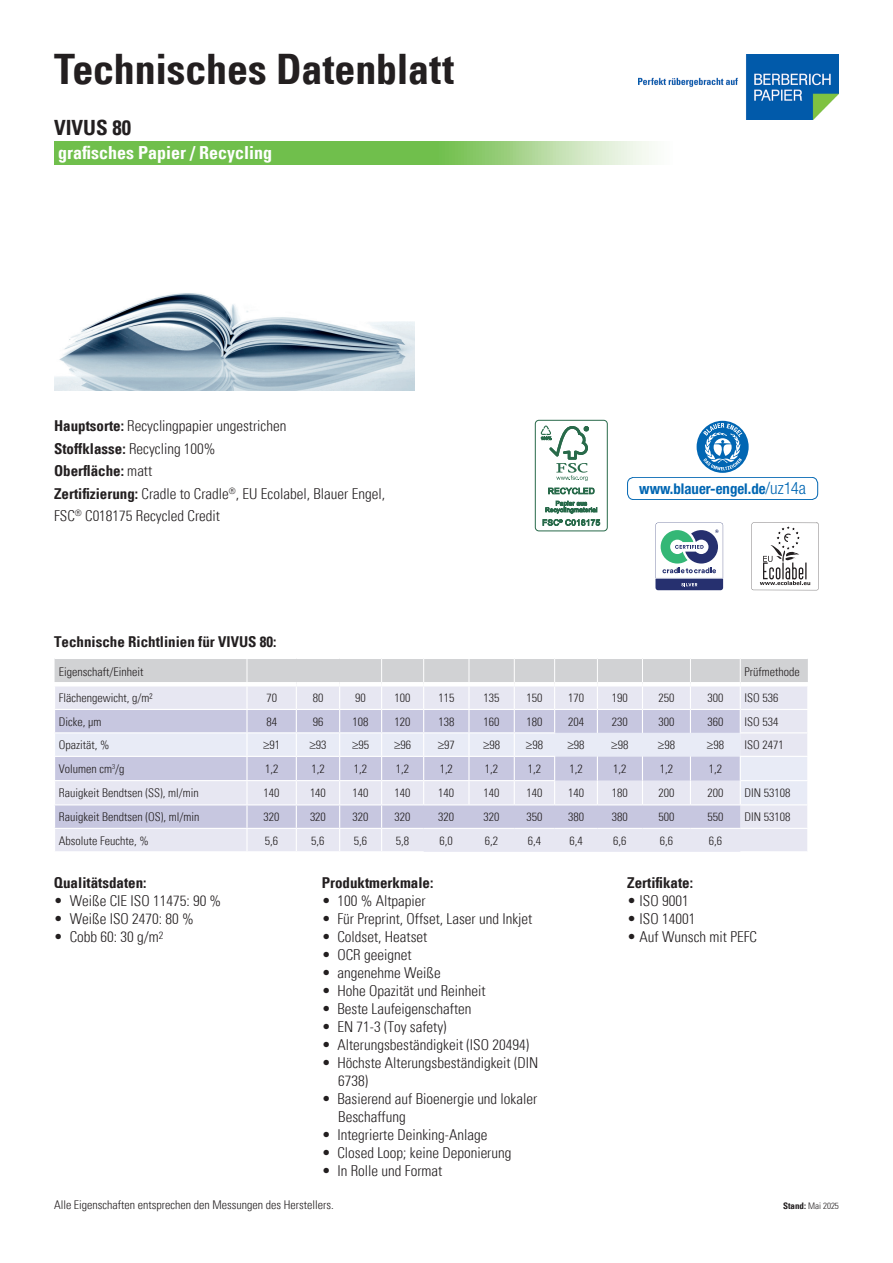
<style>
.page{position:relative;width:893px;height:1263px;background:#fff}
.page>*{position:absolute;margin:0;border:0;box-sizing:border-box;transform-origin:0 0}
.t1{font:700 condensed 42px "Univers";letter-spacing:-.005em;color:#231f20}
.t2{font:700 condensed 21px "Univers";color:#231f20}
.t3{font:700 condensed 18px "Univers";color:#fff}
.t4{font:300 condensed 15px/22.5px "Univers";color:#231f20}
.t5{font:700 condensed 15px "Univers";color:#231f20}
.t6{font:700 condensed 14.85px "Helvetica Neue";color:#0166b3}
.t7{font:300 condensed 12px "Univers";color:#231f20}
.t8{font:300 condensed 9px "Univers";color:#231f20}
.s1{font-weight:700}
.s2{font-weight:300;font-size:16.8px}
</style>
<div class="page">
<svg style="left:54px;top:141px;width:598px;height:24px;background:#89c96a"></svg>
<img style="left:638px;top:54px;width:201px;height:65px">
<svg style="left:54px;top:659px;width:754px;height:192px;background:#dbdce9"></svg>
<hr style="left:296px;top:804px;width:44px;height:1px;background:#fff">
<hr style="left:296px;top:828px;width:44px;height:1px;background:#fff">
<hr style="left:340px;top:804px;width:42px;height:1px;background:#fff">
<hr style="left:340px;top:828px;width:42px;height:1px;background:#fff">
<hr style="left:382px;top:804px;width:42px;height:1px;background:#fff">
<hr style="left:382px;top:828px;width:42px;height:1px;background:#fff">
<hr style="left:424px;top:804px;width:45px;height:1px;background:#fff">
<hr style="left:469px;top:804px;width:45px;height:1px;background:#fff">
<hr style="left:424px;top:828px;width:45px;height:1px;background:#fff">
<hr style="left:469px;top:828px;width:45px;height:1px;background:#fff">
<hr style="left:514px;top:804px;width:41px;height:1px;background:#fff">
<hr style="left:514px;top:828px;width:41px;height:1px;background:#fff">
<hr style="left:555px;top:804px;width:42px;height:1px;background:#fff">
<hr style="left:597px;top:804px;width:45px;height:1px;background:#fff">
<hr style="left:555px;top:828px;width:42px;height:1px;background:#fff">
<hr style="left:597px;top:828px;width:45px;height:1px;background:#fff">
<hr style="left:642px;top:804px;width:48px;height:1px;background:#fff">
<hr style="left:690px;top:804px;width:50px;height:1px;background:#fff">
<hr style="left:642px;top:828px;width:48px;height:1px;background:#fff">
<hr style="left:690px;top:828px;width:50px;height:1px;background:#fff">
<svg style="left:752px;top:523px;width:67px;height:67px"></svg>
<img style="left:54px;top:293px;width:360px;height:97px">
<svg style="left:655px;top:523px;width:68px;height:67px"></svg>
<div style="left:627px;top:477px;width:191px;height:23px;border:1px solid #0166b3;border-radius:6px"></div>
<svg style="left:697px;top:421px;width:52px;height:52px"></svg>
<div style="left:535px;top:420px;width:73px;height:111px;border:1px solid #286a4a;border-radius:4px"></div>
<svg style="left:541px;top:425px;width:48px;height:56px"></svg>
<svg style="left:548px;top:488px;width:47px;height:6px"></svg>
<svg style="left:545px;top:501px;width:52px;height:12px"></svg>
<svg style="left:543px;top:519px;width:57px;height:7px"></svg>
<h1 class="t1" style="left:54px;top:51px;width:402px">Technisches Datenblatt</h1>
<h2 class="t2" style="left:54px;top:118px;width:79px">VIVUS 80</h2>
<p class="t3" style="left:58px;top:145px;width:215px">grafisches Papier / Recycling</p>
<p class="t4" style="left:54px;top:416px;width:332px"><span class="s1">Hauptsorte:</span> Recyclingpapier ungestrichen<br><span class="s1">Stoffklasse:</span> Recycling 100%<br><span class="s1">Oberfläche:</span> matt<br><span class="s1">Zertifizierung:</span> Cradle to Cradle<sup>®</sup>, EU Ecolabel, Blauer Engel, FSC<sup>®</sup> C018175 Recycled Credit</p>
<p class="t5" style="left:54px;top:635px;width:224px">Technische Richtlinien für VIVUS 80:</p>
<p class="t6" style="left:639px;top:480px;width:168px">www.blauer-engel.de<span class="s2">/uz14a</span></p>
<p class="t7" style="left:59px;top:666px;width:86px">Eigenschaft/Einheit</p>
<p class="t7" style="left:744px;top:666px;width:57px">Prüfmethode</p>
<p class="t7" style="left:59px;top:693px;width:95px">Flächengewicht, g/m²</p>
<p class="t7" style="left:266px;top:693px;width:12px">70</p>
<p class="t7" style="left:313px;top:693px;width:12px">80</p>
<p class="t7" style="left:355px;top:693px;width:12px">90</p>
<p class="t7" style="left:395px;top:693px;width:17px">100</p>
<p class="t7" style="left:438px;top:693px;width:17px">115</p>
<p class="t7" style="left:484px;top:693px;width:17px">135</p>
<p class="t7" style="left:526px;top:693px;width:17px">150</p>
<p class="t7" style="left:568px;top:693px;width:17px">170</p>
<p class="t7" style="left:612px;top:693px;width:17px">190</p>
<p class="t7" style="left:658px;top:693px;width:17px">250</p>
<p class="t7" style="left:707px;top:693px;width:17px">300</p>
<p class="t7" style="left:744px;top:693px;width:35px">ISO 536</p>
<p class="t7" style="left:59px;top:716px;width:44px">Dicke, µm</p>
<p class="t7" style="left:266px;top:716px;width:12px">84</p>
<p class="t7" style="left:313px;top:716px;width:12px">96</p>
<p class="t7" style="left:353px;top:716px;width:17px">108</p>
<p class="t7" style="left:395px;top:716px;width:17px">120</p>
<p class="t7" style="left:438px;top:716px;width:17px">138</p>
<p class="t7" style="left:484px;top:716px;width:17px">160</p>
<p class="t7" style="left:526px;top:716px;width:17px">180</p>
<p class="t7" style="left:568px;top:716px;width:17px">204</p>
<p class="t7" style="left:612px;top:716px;width:17px">230</p>
<p class="t7" style="left:658px;top:716px;width:17px">300</p>
<p class="t7" style="left:707px;top:716px;width:17px">360</p>
<p class="t7" style="left:744px;top:716px;width:35px">ISO 534</p>
<p class="t7" style="left:59px;top:740px;width:52px">Opazität, %</p>
<p class="t7" style="left:263px;top:740px;width:19px">≥91</p>
<p class="t7" style="left:309px;top:740px;width:19px">≥93</p>
<p class="t7" style="left:352px;top:740px;width:19px">≥95</p>
<p class="t7" style="left:394px;top:740px;width:19px">≥96</p>
<p class="t7" style="left:438px;top:740px;width:19px">≥97</p>
<p class="t7" style="left:483px;top:740px;width:19px">≥98</p>
<p class="t7" style="left:526px;top:740px;width:19px">≥98</p>
<p class="t7" style="left:567px;top:740px;width:19px">≥98</p>
<p class="t7" style="left:611px;top:740px;width:19px">≥98</p>
<p class="t7" style="left:658px;top:740px;width:19px">≥98</p>
<p class="t7" style="left:707px;top:740px;width:19px">≥98</p>
<p class="t7" style="left:744px;top:740px;width:41px">ISO 2471</p>
<p class="t7" style="left:59px;top:764px;width:67px">Volumen cm<sup>3</sup>/g</p>
<p class="t7" style="left:265px;top:764px;width:15px">1,2</p>
<p class="t7" style="left:311px;top:764px;width:15px">1,2</p>
<p class="t7" style="left:354px;top:764px;width:15px">1,2</p>
<p class="t7" style="left:396px;top:764px;width:15px">1,2</p>
<p class="t7" style="left:440px;top:764px;width:15px">1,2</p>
<p class="t7" style="left:485px;top:764px;width:15px">1,2</p>
<p class="t7" style="left:528px;top:764px;width:15px">1,2</p>
<p class="t7" style="left:569px;top:764px;width:15px">1,2</p>
<p class="t7" style="left:613px;top:764px;width:15px">1,2</p>
<p class="t7" style="left:660px;top:764px;width:15px">1,2</p>
<p class="t7" style="left:709px;top:764px;width:15px">1,2</p>
<p class="t7" style="left:59px;top:788px;width:141px">Rauigkeit Bendtsen (SS), ml/min</p>
<p class="t7" style="left:264px;top:788px;width:17px">140</p>
<p class="t7" style="left:310px;top:788px;width:17px">140</p>
<p class="t7" style="left:353px;top:788px;width:17px">140</p>
<p class="t7" style="left:395px;top:788px;width:17px">140</p>
<p class="t7" style="left:438px;top:788px;width:17px">140</p>
<p class="t7" style="left:484px;top:788px;width:17px">140</p>
<p class="t7" style="left:526px;top:788px;width:17px">140</p>
<p class="t7" style="left:568px;top:788px;width:17px">140</p>
<p class="t7" style="left:612px;top:788px;width:17px">180</p>
<p class="t7" style="left:658px;top:788px;width:17px">200</p>
<p class="t7" style="left:707px;top:788px;width:17px">200</p>
<p class="t7" style="left:744px;top:788px;width:47px">DIN 53108</p>
<p class="t7" style="left:59px;top:812px;width:142px">Rauigkeit Bendtsen (OS), ml/min</p>
<p class="t7" style="left:264px;top:812px;width:17px">320</p>
<p class="t7" style="left:310px;top:812px;width:17px">320</p>
<p class="t7" style="left:353px;top:812px;width:17px">320</p>
<p class="t7" style="left:395px;top:812px;width:17px">320</p>
<p class="t7" style="left:438px;top:812px;width:17px">320</p>
<p class="t7" style="left:484px;top:812px;width:17px">320</p>
<p class="t7" style="left:526px;top:812px;width:17px">350</p>
<p class="t7" style="left:568px;top:812px;width:17px">380</p>
<p class="t7" style="left:612px;top:812px;width:17px">380</p>
<p class="t7" style="left:658px;top:812px;width:17px">500</p>
<p class="t7" style="left:707px;top:812px;width:17px">550</p>
<p class="t7" style="left:744px;top:812px;width:47px">DIN 53108</p>
<p class="t7" style="left:59px;top:835px;width:91px">Absolute Feuchte, %</p>
<p class="t7" style="left:265px;top:835px;width:15px">5,6</p>
<p class="t7" style="left:311px;top:835px;width:15px">5,6</p>
<p class="t7" style="left:354px;top:835px;width:15px">5,6</p>
<p class="t7" style="left:396px;top:835px;width:15px">5,8</p>
<p class="t7" style="left:440px;top:835px;width:15px">6,0</p>
<p class="t7" style="left:485px;top:835px;width:15px">6,2</p>
<p class="t7" style="left:528px;top:835px;width:15px">6,4</p>
<p class="t7" style="left:569px;top:835px;width:15px">6,4</p>
<p class="t7" style="left:613px;top:835px;width:15px">6,6</p>
<p class="t7" style="left:660px;top:835px;width:15px">6,6</p>
<p class="t7" style="left:709px;top:835px;width:15px">6,6</p>
<p class="t5" style="left:54px;top:876px;width:94px">Qualitätsdaten:</p>
<p class="t4" style="left:54px;top:890px;width:169px">• Weiße CIE ISO 11475: 90 %</p>
<p class="t4" style="left:54px;top:908px;width:141px">• Weiße ISO 2470: 80 %</p>
<p class="t4" style="left:54px;top:926px;width:111px">• Cobb 60: 30 g/m<sup>2</sup></p>
<p class="t5" style="left:322px;top:876px;width:113px">Produktmerkmale:</p>
<p class="t4" style="left:322px;top:890px;width:106px">• 100 % Altpapier</p>
<p class="t4" style="left:322px;top:908px;width:212px">• Für Preprint, Offset, Laser und Inkjet</p>
<p class="t4" style="left:322px;top:926px;width:107px">• Coldset, Heatset</p>
<p class="t4" style="left:322px;top:944px;width:91px">• OCR geeignet</p>
<p class="t4" style="left:322px;top:962px;width:121px">• angenehme Weiße</p>
<p class="t4" style="left:322px;top:980px;width:165px">• Hohe Opazität und Reinheit</p>
<p class="t4" style="left:322px;top:998px;width:151px">• Beste Laufeigenschaften</p>
<p class="t4" style="left:322px;top:1016px;width:126px">• EN 71-3 (Toy safety)</p>
<p class="t4" style="left:322px;top:1034px;width:209px">• Alterungsbeständigkeit (ISO 20494)</p>
<p class="t4" style="left:338px;top:1055px;width:201px;line-height:18px;text-indent:-17px">• Höchste Alterungsbeständigkeit (DIN<br>6738)</p>
<p class="t4" style="left:338px;top:1091px;width:200px;line-height:18px;text-indent:-17px">• Basierend auf Bioenergie und lokaler<br>Beschaffung</p>
<p class="t4" style="left:322px;top:1124px;width:167px">• Integrierte Deinking-Anlage</p>
<p class="t4" style="left:322px;top:1142px;width:191px">• Closed Loop; keine Deponierung</p>
<p class="t4" style="left:322px;top:1160px;width:122px">• In Rolle und Format</p>
<p class="t5" style="left:627px;top:876px;width:67px">Zertifikate:</p>
<p class="t4" style="left:627px;top:890px;width:63px">• ISO 9001</p>
<p class="t4" style="left:627px;top:908px;width:70px">• ISO 14001</p>
<p class="t4" style="left:627px;top:926px;width:131px">• Auf Wunsch mit PEFC</p>
<p class="t7" style="left:54px;top:1200px;width:281px">Alle Eigenschaften entsprechen den Messungen des Herstellers.</p>
<p class="t8" style="left:783px;top:1202px;width:57px"><span class="s1">Stand:</span> Mai 2025</p>
</div>
